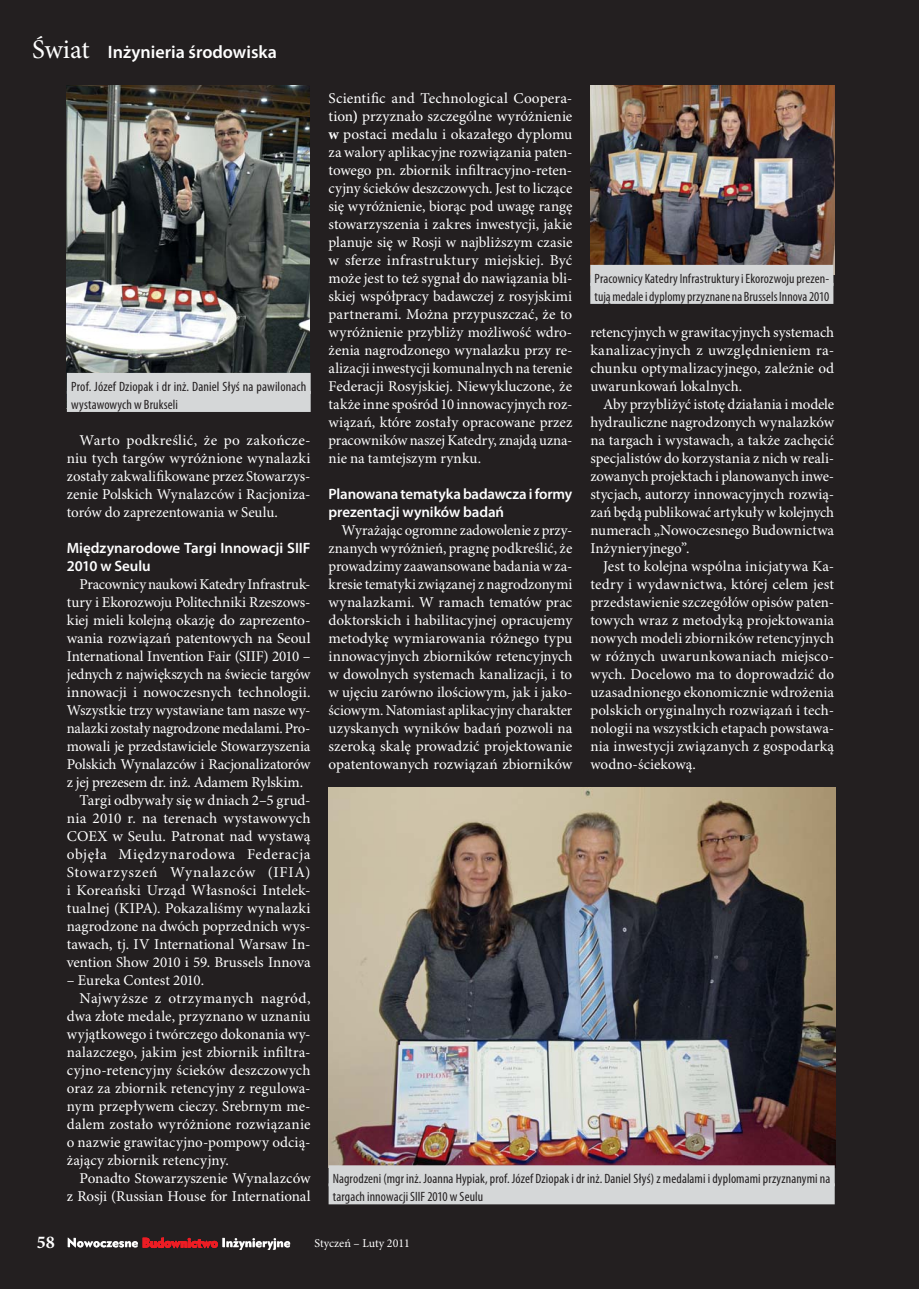
<style>
.page{position:relative;width:919px;height:1289px;background:#fff}
.page>*{position:absolute;margin:0;border:0;box-sizing:border-box;transform-origin:0 0}
.t1{font:600 18px "Myriad Pro";color:#fff}
.t2{font:15px/18px "Minion Pro";letter-spacing:-.005em;color:#fff;text-align:justify}
.t3{font:600 15px/18px "Myriad Pro";letter-spacing:-.01em;color:#fff}
.t4{font:15px "Minion Pro";letter-spacing:.015em;color:#fff}
.t5{font:condensed 13.5px/18px "Myriad Pro";letter-spacing:.01em;color:#231f20}
.t6{font:12px "Geometr 415 Blk PL";color:#fff}
.t7{font:12px "Minion Pro";color:#fff}
.s1{font-family:"Minion Pro";font-weight:400;font-size:27px}
.s2{font-weight:700}
.s3{font-family:"Minion Pro";font-weight:700;font-size:18px}
.s4{color:#ed1c24}
</style>
<div class="page">
<div style="left:0;top:0;width:918px;height:1288px;background:#231f20"></div>
<svg style="left:223px;top:1238px;width:67px;height:11px"></svg>
<div style="left:211px;top:1240px;width:7px;height:7px;border:1px solid #ed1c24;border-radius:50%"></div>
<svg style="left:68px;top:1237px;width:149px;height:10px"></svg>
<img style="left:67px;top:85px;width:242px;height:288px">
<img style="left:590px;top:85px;width:244px;height:189px">
<div style="left:67px;top:373px;width:243px;height:21px;background:#d5d7d8"></div>
<div style="left:67px;top:391px;width:243px;height:21px;background:#d5d7d8"></div>
<div style="left:590px;top:265px;width:243px;height:21px;background:#d5d7d8"></div>
<div style="left:590px;top:283px;width:243px;height:21px;background:#d5d7d8"></div>
<img style="left:328px;top:787px;width:507px;height:380px">
<div style="left:328px;top:1165px;width:506px;height:21px;background:#d5d7d8"></div>
<div style="left:328px;top:1183px;width:506px;height:21px;background:#d5d7d8"></div>
<p class="t1" style="left:32px;top:45px;width:246px"><span class="s1">Świat</span> Inżynieria środowiska</p>
<p class="t5" style="left:71px;top:379px;width:237px">Prof. Józef Dziopak i dr inż. Daniel Słyś na pawilonach wystawowych w Brukseli</p>
<p class="t2" style="left:67px;top:432px;width:245px;text-indent:13px">Warto podkreślić, że po zakończe&shy;niu tych targów wyróżnione wynalazki zostały zakwalifikowane przez Stowarzys&shy;zenie Polskich Wynalazców i Racjoniza&shy;torów do zaprezentowania w Seulu.</p>
<p class="t3" style="left:67px;top:540px;width:245px">Międzynarodowe Targi Innowacji SIIF<br>2010 w Seulu</p>
<p class="t2" style="left:80px;top:576px;width:232px">Pracownicy naukowi Katedry Infrastruk-</p>
<p class="t2" style="left:67px;top:594px;width:245px">tury i Ekorozwoju Politechniki Rzeszows-</p>
<p class="t2" style="left:67px;top:612px;width:245px">kiej mieli kolejną okazję do zaprezento-</p>
<p class="t2" style="left:67px;top:630px;width:245px">wania rozwiązań patentowych na Seoul</p>
<p class="t2" style="left:67px;top:648px;width:245px">International Invention Fair (SIIF) 2010 –</p>
<p class="t2" style="left:67px;top:666px;width:245px">jednych z największych na świecie targów</p>
<p class="t2" style="left:67px;top:684px;width:245px">innowacji i nowoczesnych technologii.</p>
<p class="t2" style="left:67px;top:702px;width:245px">Wszystkie trzy wystawiane tam nasze wy-</p>
<p class="t2" style="left:67px;top:720px;width:245px">nalazki zostały nagrodzone medalami. Pro-</p>
<p class="t2" style="left:67px;top:738px;width:245px">mowali je przedstawiciele Stowarzyszenia</p>
<p class="t2" style="left:67px;top:756px;width:245px">Polskich Wynalazców i Racjonalizatorów</p>
<p class="t2" style="left:67px;top:774px;width:238px">z jej prezesem dr. inż. Adamem Rylskim.</p>
<p class="t2" style="left:80px;top:792px;width:232px">Targi odbywały się w dniach 2–5 grud-</p>
<p class="t2" style="left:67px;top:810px;width:245px">nia 2010 r. na terenach wystawowych</p>
<p class="t2" style="left:67px;top:828px;width:245px">COEX w Seulu. Patronat nad wystawą</p>
<p class="t2" style="left:67px;top:846px;width:245px">objęła Międzynarodowa Federacja</p>
<p class="t2" style="left:67px;top:864px;width:245px">Stowarzyszeń Wynalazców (IFIA)</p>
<p class="t4" style="left:67px;top:884px;width:245px">i Koreański Urząd Własności Intelek-</p>
<p class="t2" style="left:67px;top:900px;width:245px">tualnej (KIPA). Pokazaliśmy wynalazki</p>
<p class="t2" style="left:67px;top:918px;width:245px">nagrodzone na dwóch poprzednich wys-</p>
<p class="t2" style="left:67px;top:936px;width:245px">tawach, tj. IV International Warsaw In-</p>
<p class="t2" style="left:67px;top:954px;width:245px">vention Show 2010 i 59. Brussels Innova</p>
<p class="t2" style="left:67px;top:972px;width:139px">– Eureka Contest 2010.</p>
<p class="t2" style="left:80px;top:990px;width:232px">Najwyższe z otrzymanych nagród,</p>
<p class="t2" style="left:67px;top:1008px;width:245px">dwa złote medale, przyznano w uznaniu</p>
<p class="t2" style="left:67px;top:1026px;width:245px">wyjątkowego i twórczego dokonania wy-</p>
<p class="t2" style="left:67px;top:1044px;width:245px">nalazczego, jakim jest zbiornik infiltra-</p>
<p class="t2" style="left:67px;top:1062px;width:245px">cyjno-retencyjny ścieków deszczowych</p>
<p class="t2" style="left:67px;top:1080px;width:245px">oraz za zbiornik retencyjny z regulowa-</p>
<p class="t2" style="left:67px;top:1098px;width:245px">nym przepływem cieczy. Srebrnym me-</p>
<p class="t2" style="left:67px;top:1116px;width:245px">dalem zostało wyróżnione rozwiązanie</p>
<p class="t2" style="left:67px;top:1134px;width:245px">o nazwie grawitacyjno-pompowy odcią-</p>
<p class="t2" style="left:67px;top:1152px;width:164px">żający zbiornik retencyjny.</p>
<p class="t2" style="left:80px;top:1170px;width:233px">Ponadto Stowarzyszenie Wynalazców</p>
<p class="t2" style="left:67px;top:1188px;width:245px">z Rosji (Russian House for International</p>
<p class="t2" style="left:328px;top:90px;width:245px">Scientific and Technological Coopera&shy;tion<span class="s2">)</span> przyznało szczególne wyróżnienie <span class="s2">w</span> postaci medalu i okazałego dyplomu za walory aplikacyjne rozwiązania paten&shy;towego pn. zbiornik infiltracyjno-reten&shy;cyjny ścieków deszczowych. Jest to liczące się wyróżnienie, biorąc pod uwagę rangę stowarzyszenia i zakres inwestycji, jakie planuje się w Rosji w najbliższym czasie w sferze infrastruktury miejskiej. Być może jest to też sygnał do nawiązania bli&shy;skiej współpracy badawczej z rosyjskimi partnerami. Można przypuszczać, że to wyróżnienie przybliży możliwość wdro&shy;żenia nagrodzonego wynalazku przy re&shy;alizacji inwestycji komunalnych na terenie Federacji Rosyjskiej. Niewykluczone, że także inne spośród 10 innowacyjnych roz&shy;wiązań, które zostały opracowane przez pracowników naszej Katedry, znajdą uzna&shy;nie na tamtejszym rynku.</p>
<p class="t3" style="left:328px;top:486px;width:245px">Planowana tematyka badawcza i formy prezentacji wyników badań</p>
<p class="t2" style="left:328px;top:522px;width:245px;text-indent:13px">Wyrażając ogromne zadowolenie z przy&shy;znanych wyróżnień, pragnę podkreślić, że prowadzimy zaawansowane badania w za&shy;kresie tematyki związanej z nagrodzonymi wynalazkami. W ramach tematów prac doktorskich i habilitacyjnej opracujemy metodykę wymiarowania różnego typu innowacyjnych zbiorników retencyjnych w dowolnych systemach kanalizacji, i to w ujęciu zarówno ilościowym, jak i jako&shy;ściowym. Natomiast aplikacyjny charakter uzyskanych wyników badań pozwoli na szeroką skalę prowadzić projektowanie opatentowanych rozwiązań zbiorników</p>
<p class="t5" style="left:594px;top:271px;width:236px">Pracownicy Katedry Infrastruktury i Ekorozwoju prezen&shy;tują medale i dyplomy przyznane na Brussels Innova 2010</p>
<p class="t2" style="left:590px;top:324px;width:245px">retencyjnych w grawitacyjnych systemach kanalizacyjnych z uwzględnieniem ra&shy;chunku optymalizacyjnego, zależnie od uwarunkowań lokalnych.</p>
<p class="t2" style="left:590px;top:396px;width:245px;text-indent:13px">Aby przybliżyć istotę działania i modele hydrauliczne nagrodzonych wynalazków na targach i wystawach, a także zachęcić specjalistów do korzystania z nich w reali&shy;zowanych projektach i planowanych inwe&shy;stycjach, autorzy innowacyjnych rozwią&shy;zań będą publikować artykuły w kolejnych numerach „Nowoczesnego Budownictwa Inżynieryjnego”.</p>
<p class="t2" style="left:590px;top:558px;width:245px;text-indent:13px">Jest to kolejna wspólna inicjatywa Ka&shy;tedry i wydawnictwa, której celem jest przedstawienie szczegółów opisów paten&shy;towych wraz z metodyką projektowania nowych modeli zbiorników retencyjnych w różnych uwarunkowaniach miejsco&shy;wych. Docelowo ma to doprowadzić do uzasadnionego ekonomicznie wdrożenia polskich oryginalnych rozwiązań i tech&shy;nologii na wszystkich etapach powstawa&shy;nia inwestycji związanych z gospodarką wodno-ściekową.</p>
<p class="t5" style="left:333px;top:1171px;width:499px">Nagrodzeni (mgr inż. Joanna Hypiak, prof. Józef Dziopak i dr inż. Daniel Słyś) z medalami i dyplomami przyznanymi na targach innowacji SIIF 2010 w Seulu</p>
<p class="t6" style="left:37px;top:1236px;width:255px"><span class="s3">58</span> Nowoczesne <span class="s4">Budownictwo</span> Inżynieryjne</p>
<p class="t7" style="left:314px;top:1238px;width:97px">Styczeń – Luty 2011</p>
</div>
